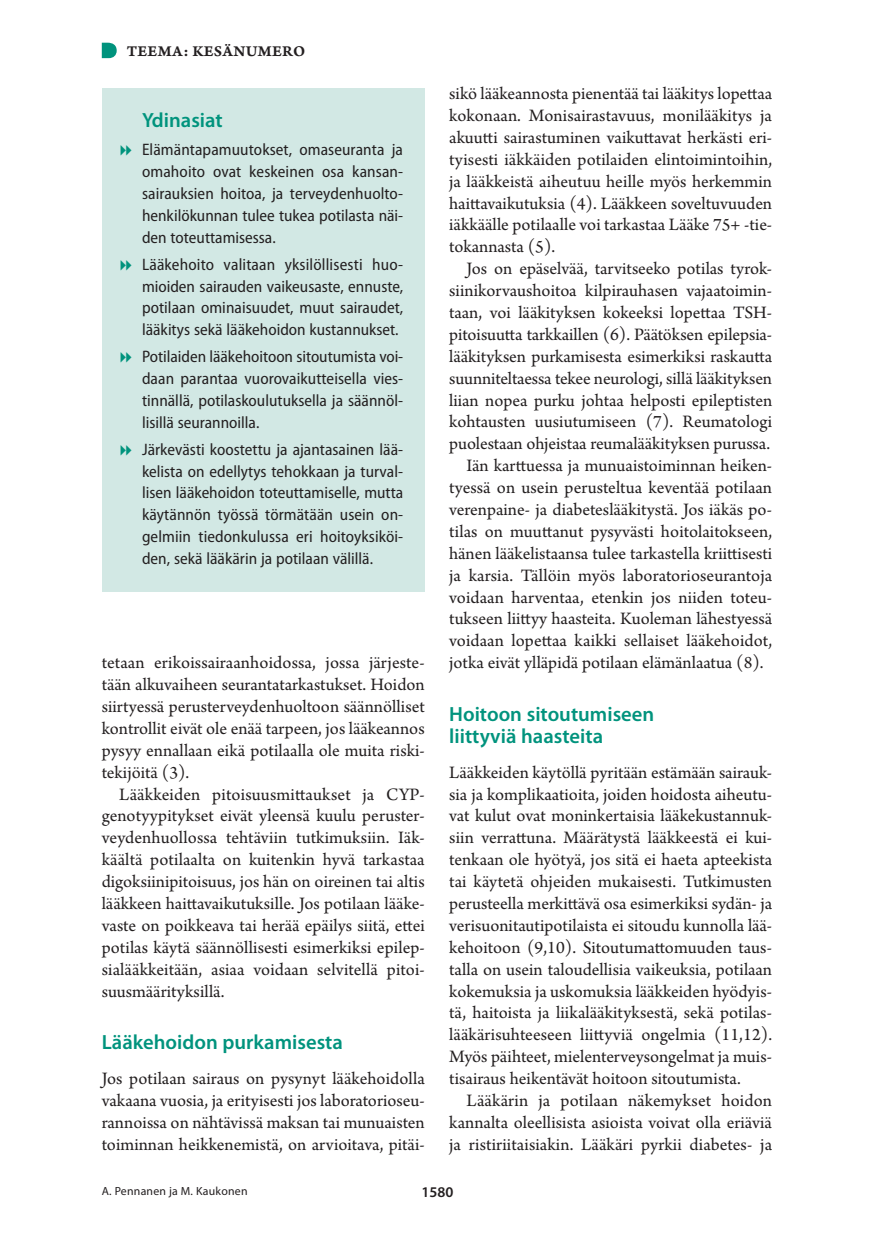
<style>
.page{position:relative;width:874px;height:1241px;background:#fff}
.page>*{position:absolute;margin:0;border:0;box-sizing:border-box;transform-origin:0 0}
.v1{font:600 20.65px/21.9px "Myriad Pro";color:#00937d}
.ydinasiat_otsikko_tu{font:600 20.65px "Myriad Pro";color:#00937d}
.l_ei_sis{font:18.38px/21.9px "Arno Pro";color:#231f20;text-align:justify}
.t1{font:semi-condensed 16.62px/21.9px "Myriad Pro";color:#231f20;text-align:justify}
.vinj{font:15.75px "Arno Pro Smbd Caption";letter-spacing:.015em;color:#231f20}
.t2{font:600 14.88px "Myriad Pro";color:#231f20}
.Ala{font:11.9px "Myriad Pro";letter-spacing:.02em;color:#231f20}
</style>
<div class="page">
<div style="left:102px;top:88px;width:322px;height:504px;background:#d2e8e4"></div>
<svg style="left:102px;top:43px;width:15px;height:15px"></svg>
<p class="vinj" style="left:127px;top:41px;width:180px">TEEMA: KESÄNUMERO</p>
<p class="ydinasiat_otsikko_tu" style="left:142px;top:107px;width:82px">Ydinasiat</p>
<p class="t1" style="left:142px;top:138px;width:262px">Elämäntapamuutokset, omaseuranta ja omahoito ovat keskeinen osa kansan&shy;sairauksien hoitoa, ja terveydenhuolto&shy;henkilökunnan tulee tukea potilasta näi&shy;den toteuttamisessa.</p>
<p class="t1" style="left:142px;top:253px;width:263px">Lääkehoito valitaan yksilöllisesti huo&shy;mioiden sairauden vaikeusaste, ennuste, potilaan ominaisuudet, muut sairaudet, lääkitys sekä lääkehoidon kustannukset.</p>
<p class="t1" style="left:142px;top:345px;width:262px">Potilaiden lääkehoitoon sitoutumista voi&shy;daan parantaa vuorovaikutteisella vies&shy;tinnällä, potilaskoulutuksella ja säännöl&shy;lisillä seurannoilla.</p>
<p class="t1" style="left:142px;top:438px;width:262px">Järkevästi koostettu ja ajantasainen lää&shy;kelista on edellytys tehokkaan ja turval&shy;lisen lääkehoidon toteuttamiselle, mutta käytännön työssä törmätään usein on&shy;gelmiin tiedonkulussa eri hoitoyksiköi&shy;den, sekä lääkärin ja potilaan välillä.</p>
<p class="l_ei_sis" style="left:102px;top:652px;width:324px">tetaan erikoissairaanhoidossa, jossa järjeste&shy;tään alkuvaiheen seurantatarkastukset. Hoidon siirtyessä perusterveydenhuoltoon säännölliset kontrollit eivät ole enää tarpeen, jos lääkeannos pysyy ennallaan eikä potilaalla ole muita riski&shy;tekijöitä (3).</p>
<p class="l_ei_sis" style="left:102px;top:784px;width:324px;text-indent:17px">Lääkkeiden pitoisuusmittaukset ja CYP&shy;genotyypitykset eivät yleensä kuulu peruster&shy;veydenhuollossa tehtäviin tutkimuksiin. Iäk&shy;käältä potilaalta on kuitenkin hyvä tarkastaa digoksiinipitoisuus, jos hän on oireinen tai altis lääkkeen haittavaikutuksille. Jos potilaan lääke&shy;vaste on poikkeava tai herää epäilys siitä, ettei potilas käytä säännöllisesti esimerkiksi epilep&shy;sialääkkeitään, asiaa voidaan selvitellä pitoi&shy;suusmäärityksillä.</p>
<p class="v1" style="left:102px;top:1030px;width:242px">Lääkehoidon purkamisesta</p>
<p class="l_ei_sis" style="left:102px;top:1068px;width:324px">Jos potilaan sairaus on pysynyt lääkehoidolla vakaana vuosia, ja erityisesti jos laboratorioseu&shy;rannoissa on nähtävissä maksan tai munuaisten toiminnan heikkenemistä, on arvioitava, pitäi-</p>
<p class="l_ei_sis" style="left:449px;top:84px;width:324px">sikö lääkeannosta pienentää tai lääkitys lopettaa kokonaan. Monisairastavuus, monilääkitys ja akuutti sairastuminen vaikuttavat herkästi eri&shy;tyisesti iäkkäiden potilaiden elintoimintoihin, ja lääkkeistä aiheutuu heille myös herkemmin haittavaikutuksia (4). Lääkkeen soveltuvuuden iäkkäälle potilaalle voi tarkastaa Lääke 75+ ‑tie&shy;tokannasta (5).</p>
<p class="l_ei_sis" style="left:449px;top:259px;width:324px;text-indent:17px">Jos on epäselvää, tarvitseeko potilas tyrok&shy;siinikorvaushoitoa kilpirauhasen vajaatoimin&shy;taan, voi lääkityksen kokeeksi lopettaa TSH&shy;pitoisuutta tarkkaillen (6). Päätöksen epilepsia&shy;lääkityksen purkamisesta esimerkiksi raskautta suunniteltaessa tekee neurologi, sillä lääkityksen liian nopea purku johtaa helposti epileptisten kohtausten uusiutumiseen (7). Reumatologi puolestaan ohjeistaa reumalääkityksen purussa.</p>
<p class="l_ei_sis" style="left:449px;top:455px;width:324px;text-indent:17px">Iän karttuessa ja munuaistoiminnan heiken&shy;tyessä on usein perusteltua keventää potilaan verenpaine- ja diabeteslääkitystä. Jos iäkäs po&shy;tilas on muuttanut pysyvästi hoitolaitokseen, hänen lääkelistaansa tulee tarkastella kriittisesti ja karsia. Tällöin myös laboratorioseurantoja voidaan harventaa, etenkin jos niiden toteu&shy;tukseen liittyy haasteita. Kuoleman lähestyessä voidaan lopettaa kaikki sellaiset lääkehoidot, jotka eivät ylläpidä potilaan elämänlaatua (8).</p>
<p class="v1" style="left:449px;top:702px;width:206px">Hoitoon sitoutumiseen liittyviä haasteita</p>
<p class="l_ei_sis" style="left:449px;top:762px;width:324px">Lääkkeiden käytöllä pyritään estämään sairauk&shy;sia ja komplikaatioita, joiden hoidosta aiheutu&shy;vat kulut ovat moninkertaisia lääkekustannuk&shy;siin verrattuna. Määrätystä lääkkeestä ei kui&shy;tenkaan ole hyötyä, jos sitä ei haeta apteekista tai käytetä ohjeiden mukaisesti. Tutkimusten perusteella merkittävä osa esimerkiksi sydän- ja verisuonitautipotilaista ei sitoudu kunnolla lää&shy;kehoitoon (9,10). Sitoutumattomuuden taus&shy;talla on usein taloudellisia vaikeuksia, potilaan kokemuksia ja uskomuksia lääkkeiden hyödyis&shy;tä, haitoista ja liikalääkityksestä, sekä potilas&shy;lääkärisuhteeseen liittyviä ongelmia (11,12).<br>Myös päihteet, mielenterveysongelmat ja muis&shy;tisairaus heikentävät hoitoon sitoutumista.</p>
<p class="l_ei_sis" style="left:449px;top:1090px;width:324px;text-indent:17px">Lääkärin ja potilaan näkemykset hoidon kannalta oleellisista asioista voivat olla eriäviä ja ristiriitaisiakin. Lääkäri pyrkii diabetes- ja</p>
<p class="Ala" style="left:102px;top:1183px;width:147px">A. Pennanen ja M. Kaukonen</p>
<p class="t2" style="left:421px;top:1182px;width:33px">1580</p>
</div>
